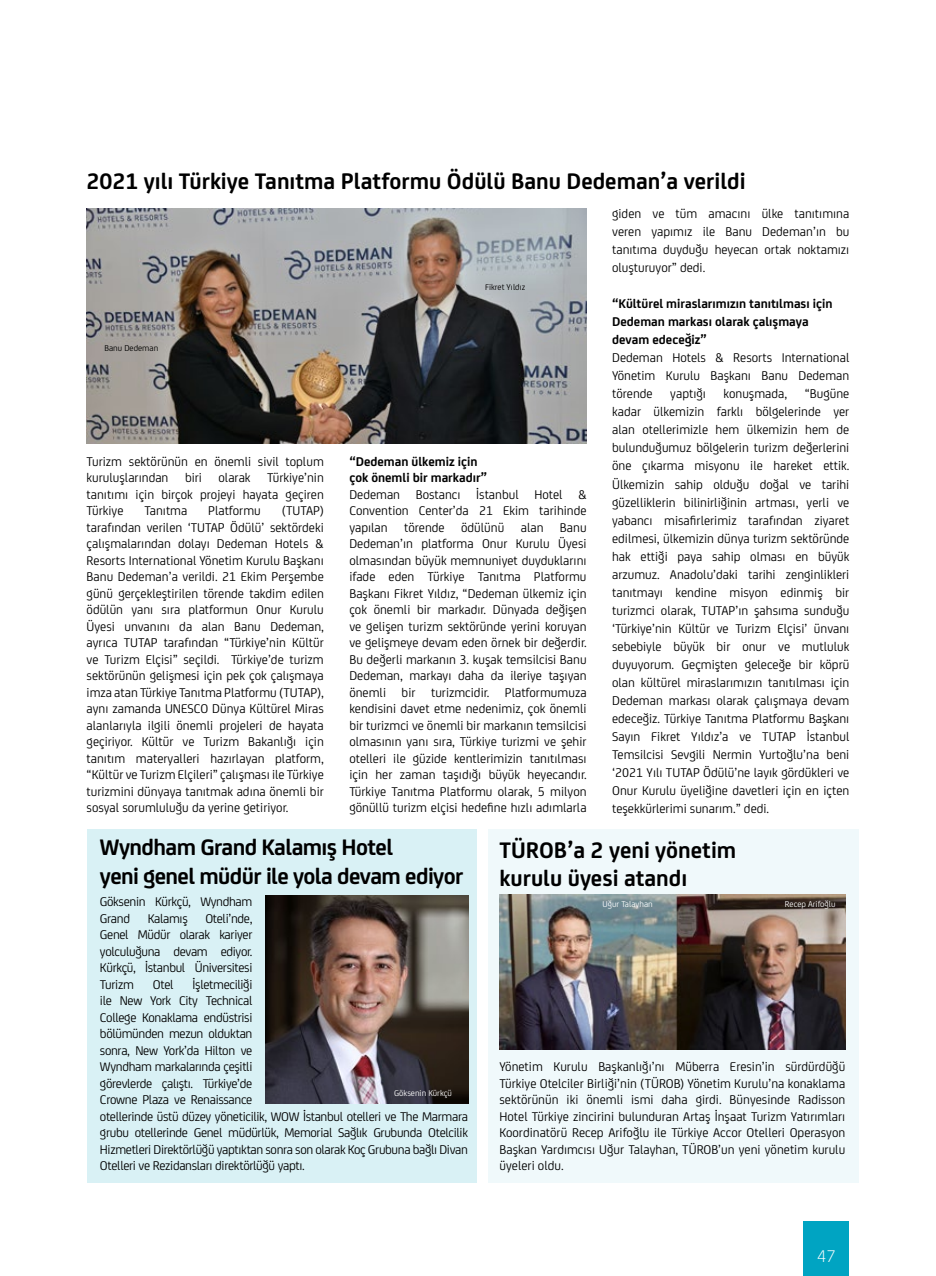
<style>
.page{position:relative;width:936px;height:1276px;background:#fff}
.page>*{position:absolute;margin:0;border:0;box-sizing:border-box;transform-origin:0 0}
.t1{font:700 24px/28.8px "FS Joey";color:#000}
.t2{font:700 24px/28.8px "FS Joey";letter-spacing:-.025em;color:#000}
.t3{font:300 18px "FS Joey";color:#fff}
.t4{font:13.5px/16.5px "FS Joey";letter-spacing:-.025em;color:#000;text-align:justify}
.t5{font:700 13.5px/18px "FS Joey";color:#000}
.t6{font:13.5px "FS Joey";color:#000}
.t7{font:9px "FS Joey";color:#fff}
.t8{font:9px "FS Joey";color:#000}
</style>
<div class="page">
<div style="left:803px;top:1222px;width:46px;height:54px;background:#00a4c2"></div>
<div style="left:488px;top:829px;width:370px;height:353px;background:#f0f9fb"></div>
<div style="left:87px;top:829px;width:389px;height:353px;background:#d9f1f5"></div>
<img style="left:87px;top:208px;width:499px;height:235px">
<img style="left:265px;top:896px;width:203px;height:207px">
<img style="left:499px;top:894px;width:346px;height:155px">
<h1 class="t1" style="left:87px;top:165px;width:660px">2021 yılı Türkiye Tanıtma Platformu Ödülü Banu Dedeman’a verildi</h1>
<p class="t8" style="left:104px;top:342px;width:55px">Banu Dedeman</p>
<p class="t4" style="left:87px;top:452px;width:239px">Turizm sektörünün en önemli sivil toplum kuruluşlarından biri olarak Türkiye’nin tanıtımı için birçok projeyi hayata geçiren Türkiye</p>
<p class="t4" style="left:87px;top:502px;width:239px;text-indent:195px">(TUTAP) tarafından verilen ‘TUTAP Ödülü’ sektördeki çalışmalarından dolayı Dedeman Hotels &amp; Resorts International Yönetim Kurulu Başkanı Banu Dedeman’a verildi. 21 Ekim Perşembe günü gerçekleştirilen törende takdim edilen ödülün yanı sıra platformun Onur Kurulu Üyesi unvanını da alan Banu Dedeman, ayrıca TUTAP tarafından “Türkiye’nin Kültür ve Turizm Elçisi” seçildi. Türkiye’de turizm sektörünün gelişmesi için pek çok çalışmaya imza atan Türkiye Tanıtma Platformu (TUTAP), aynı zamanda UNESCO Dünya Kültürel Miras alanlarıyla ilgili önemli projeleri de hayata geçiriyor. Kültür ve Turizm Bakanlığı için tanıtım materyalleri hazırlayan platform, “Kültür ve Turizm Elçileri” çalışması ile Türkiye turizmini dünyaya tanıtmak adına önemli bir sosyal sorumluluğu da yerine getiriyor.</p>
<p class="t6" style="left:144px;top:501px;width:45px">Tanıtma</p>
<p class="t6" style="left:208px;top:501px;width:54px">Platformu</p>
<p class="t8" style="left:485px;top:280px;width:42px">Fikret Yıldız</p>
<p class="t5" style="left:349px;top:452px;width:139px;line-height:16.5px">“Dedeman ülkemiz için çok önemli bir markadır”</p>
<p class="t4" style="left:349px;top:485px;width:239px">Dedeman Bostancı İstanbul Hotel &amp; Convention Center’da 21 Ekim tarihinde yapılan törende ödülünü alan Banu Dedeman’ın platforma Onur Kurulu Üyesi olmasından büyük memnuniyet duyduklarını ifade eden Türkiye Tanıtma Platformu Başkanı Fikret Yıldız, “Dedeman ülkemiz için çok önemli bir markadır. Dünyada değişen ve gelişen turizm sektöründe yerini koruyan ve gelişmeye devam eden örnek bir değerdir.<br>Bu değerli markanın 3. kuşak temsilcisi Banu Dedeman, markayı daha da ileriye taşıyan önemli bir turizmcidir. Platformumuza kendisini davet etme nedenimiz, çok önemli bir turizmci ve önemli bir markanın temsilcisi olmasının yanı sıra, Türkiye turizmi ve şehir otelleri ile güzide kentlerimizin tanıtılması için her zaman taşıdığı büyük heyecandır.<br>Türkiye Tanıtma Platformu olarak, 5 milyon gönüllü turizm elçisi hedefine hızlı adımlarla</p>
<p class="t4" style="left:612px;top:204px;width:239px;line-height:18px">giden ve tüm amacını ülke tanıtımına veren yapımız ile Banu Dedeman’ın bu tanıtıma duyduğu heyecan ortak noktamızı oluşturuyor” dedi.</p>
<p class="t5" style="left:612px;top:294px;width:222px">“Kültürel miraslarımızın tanıtılması için<br>Dedeman markası olarak çalışmaya devam edeceğiz”</p>
<p class="t4" style="left:612px;top:348px;width:239px;line-height:18px">Dedeman Hotels &amp; Resorts International Yönetim Kurulu Başkanı Banu Dedeman törende</p>
<p class="t6" style="left:670px;top:384px;width:37px">yaptığı</p>
<p class="t6" style="left:723px;top:384px;width:65px">konuşmada,</p>
<p class="t4" style="left:612px;top:384px;width:239px;line-height:18px;text-indent:193px">“Bugüne kadar ülkemizin farklı bölgelerinde yer alan otellerimizle hem ülkemizin hem de bulunduğumuz bölgelerin turizm değerlerini öne çıkarma misyonu ile hareket ettik.<br>Ülkemizin sahip olduğu doğal ve tarihi güzelliklerin bilinirliğinin artması, yerli ve yabancı misafirlerimiz tarafından ziyaret edilmesi, ülkemizin dünya turizm sektöründe hak ettiği paya sahip olması en büyük arzumuz. Anadolu’daki tarihi zenginlikleri tanıtmayı kendine misyon edinmiş bir turizmci olarak, TUTAP’ın şahsıma sunduğu ‘Türkiye’nin Kültür ve Turizm Elçisi’ ünvanı sebebiyle büyük bir onur ve mutluluk duyuyorum. Geçmişten geleceğe bir köprü olan kültürel miraslarımızın tanıtılması için Dedeman markası olarak çalışmaya devam edeceğiz. Türkiye Tanıtma Platformu Başkanı Sayın Fikret Yıldız’a ve TUTAP İstanbul Temsilcisi Sevgili Nermin Yurtoğlu’na beni ‘2021 Yılı TUTAP Ödülü’ne layık gördükleri ve Onur Kurulu üyeliğine davetleri için en içten teşekkürlerimi sunarım.” dedi.</p>
<h1 class="t2" style="left:100px;top:831px;width:365px">Wyndham Grand Kalamış Hotel<br>yeni genel müdür ile yola devam ediyor</h1>
<h1 class="t1" style="left:499px;top:833px;width:238px">TÜROB’a 2 yeni yönetim kurulu üyesi atandı</h1>
<p class="t4" style="left:100px;top:892px;width:154px">Göksenin Kürkçü, Wyndham<br>Grand</p>
<p class="t4" style="left:100px;top:909px;width:154px;text-indent:105px">Oteli’nde, Genel Müdür olarak kariyer yolculuğuna devam ediyor.<br>Kürkçü, İstanbul Üniversitesi Turizm</p>
<p class="t4" style="left:148px;top:909px;width:42px">Kalamış</p>
<p class="t4" style="left:100px;top:975px;width:369px;text-align:left;text-indent:93px">İşletmeciliği<br>ile New York City Technical<br>College Konaklama endüstrisi<br>bölümünden mezun olduktan<br>sonra, New York’da Hilton ve<br>Wyndham markalarında çeşitli<br>görevlerde çalıştı. Türkiye’de<br>Crowne Plaza ve Renaissance<br>otellerinde üstü düzey yöneticilik, WOW İstanbul otelleri ve The Marmara grubu otellerinde Genel müdürlük, Memorial Sağlık Grubunda Otelcilik Hizmetleri Direktörlüğü yaptıktan sonra son olarak Koç Grubuna bağlı Divan Otelleri ve Rezidansları direktörlüğü yaptı.</p>
<p class="t4" style="left:153px;top:975px;width:22px">Otel</p>
<p class="t7" style="left:394px;top:1086px;width:59px">Göksenin Kürkçü</p>
<p class="t7" style="left:602px;top:897px;width:52px">Uğur Talayhan</p>
<p class="t7" style="left:784px;top:897px;width:52px">Recep Arifoğlu</p>
<p class="t4" style="left:499px;top:1057px;width:347px">Yönetim Kurulu Başkanlığı’nı Müberra Eresin’in sürdürdüğü Türkiye Otelciler Birliği’nin (TÜROB) Yönetim Kurulu’na konaklama sektörünün iki önemli ismi daha girdi. Bünyesinde Radisson Hotel Türkiye zincirini bulunduran Artaş İnşaat Turizm Yatırımları Koordinatörü Recep Arifoğlu ile Türkiye Accor Otelleri Operasyon Başkan Yardımcısı Uğur Talayhan, TÜROB’un yeni yönetim kurulu üyeleri oldu.</p>
<h2 class="t3" style="left:817px;top:1243px;width:20px">47</h2>
</div>
